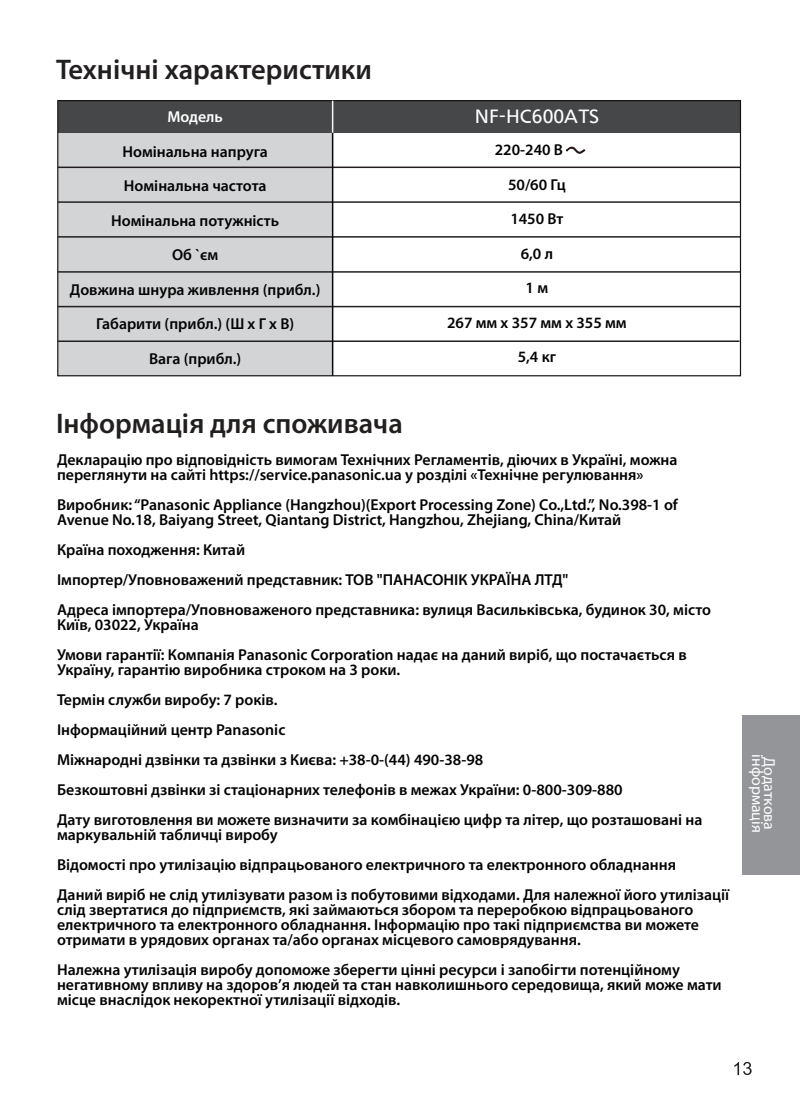
<style>
.page{position:relative;width:800px;height:1119px;background:#fff}
.page>*{position:absolute;margin:0;border:0;box-sizing:border-box;transform-origin:0 0}
.t1{font:600 28.5px "Myriad Pro";color:#221f1f}
.t2{font:16.5px "PUD Hinban M";color:#fff}
.t3{font:600 15.75px/30px "Myriad Pro";color:#030303}
.t4{font:15.75px "Myriad Pro";color:#fff}
.t5{font:600 15.75px "Myriad Pro";color:#fff}
</style>
<div class="page">
<div style="left:58px;top:124px;width:274px;height:251px;background:#d3d4d6"></div>
<div style="left:58px;top:101px;width:682px;height:32px;background:#464748"></div>
<div style="left:57px;top:100px;width:683px;height:276px;border:1px solid #121212"></div>
<hr style="left:58px;top:166px;width:682px;height:2px;background:#231f20">
<hr style="left:58px;top:201px;width:682px;height:2px;background:#231f20">
<hr style="left:58px;top:236px;width:682px;height:1px;background:#231f20">
<hr style="left:58px;top:271px;width:682px;height:1px;background:#231f20">
<hr style="left:58px;top:306px;width:682px;height:1px;background:#231f20">
<hr style="left:58px;top:340px;width:681px;height:2px;background:#231f20">
<hr style="left:332px;top:133px;width:1px;height:242px;background:#080707">
<hr style="left:332px;top:101px;width:1px;height:32px;background:#f6f7f7">
<svg style="left:566px;top:147px;width:19px;height:6px"></svg>
<svg style="left:734px;top:1061px;width:17px;height:13px"></svg>
<div style="left:742px;top:714px;width:57px;height:160px;background:#939598"></div>
<h1 class="t1" style="left:56px;top:52px;width:317px">Технічні характеристики</h1>
<p class="t5" style="left:167px;top:107px;width:57px">Модель</p>
<p class="t3" style="left:70px;top:134px;width:252px;line-height:34.5px;text-align:center">Номінальна напруга<br>Номінальна частота<br>Номінальна потужність<br>Об `єм<br>Довжина шнура живлення (прибл.)<br>Габарити (прибл.) (Ш х Г х В)<br>Вага (прибл.)</p>
<p class="t2" style="left:474px;top:104px;width:126px">NF-HC600ATS</p>
<p class="t3" style="left:494px;top:134px;width:70px">220-240 B</p>
<p class="t3" style="left:508px;top:169px;width:59px">50/60 Гц</p>
<p class="t3" style="left:510px;top:203px;width:55px">1450 Вт</p>
<p class="t3" style="left:520px;top:238px;width:34px">6,0 л</p>
<p class="t3" style="left:525px;top:272px;width:24px">1 м</p>
<p class="t3" style="left:447px;top:307px;width:181px">267 мм х 357 мм х 355 мм</p>
<p class="t3" style="left:517px;top:341px;width:40px">5,4 кг</p>
<h1 class="t1" style="left:56px;top:405px;width:348px">Інформація для споживача</h1>
<p class="t3" style="left:57px;top:451px;width:622px;line-height:15px">Декларацію про відповідність вимогам Технічних Регламентів, діючих в Україні, можна переглянути на сайті https://service.panasonic.ua у розділі «Технічне регулювання»</p>
<p class="t3" style="left:57px;top:496px;width:622px;line-height:15px">Виробник: “Panasonic Appliance (Hangzhou)(Export Processing Zone) Co.,Ltd.”, No.398-1 of<br>Avenue No.18, Baiyang Street, Qiantang District, Hangzhou, Zhejiang, China/Китай</p>
<p class="t3" style="left:57px;top:534px;width:655px">Країна походження: Китай<br>Імпортер/Уповноважений представник: ТОВ "ПАНАСОНІК УКРАЇНА ЛТД"<br>Адреса імпортера/Уповноваженого представника: вулиця Васильківська, будинок 30, місто</p>
<p class="t3" style="left:57px;top:609px;width:631px">Київ, 03022, Україна<br>Умови гарантії: Компанія Panasonic Corporation надає на даний виріб, що постачається в</p>
<p class="t3" style="left:57px;top:654px;width:646px">Україну, гарантію виробника строком на 3 роки.<br>Термін служби виробу: 7 років.<br>Інформаційний центр Panasonic<br>Міжнародні дзвінки та дзвінки з Києва: +38-0-(44) 490-38-98<br>Безкоштовні дзвінки зі стаціонарних телефонів в межах України: 0-800-309-880<br>Дату виготовлення ви можете визначити за комбінацією цифр та літер, що розташовані на</p>
<p class="t3" style="left:57px;top:819px;width:673px">маркувальній табличці виробу<br>Відомості про утилізацію відпрацьованого електричного та електронного обладнання<br>Даний виріб не слід утилізувати разом із побутовими відходами. Для належної його утилізації</p>
<p class="t3" style="left:57px;top:901px;width:643px;line-height:15px">слід звертатися до підприємств, які займаються збором та переробкою відпрацьованого електричного та електронного обладнання. Інформацію про такі підприємства ви можете отримати в урядових органах та/або органах місцевого самоврядування.</p>
<p class="t3" style="left:57px;top:961px;width:666px;line-height:15px">Належна утилізація виробу допоможе зберегти цінні ресурси і запобігти потенційному негативному впливу на здоров’я людей та стан навколишнього середовища, який може мати місце внаслідок некоректної утилізації відходів.</p>
<p class="t4" style="left:767px;top:754px;width:80px;rotate:90deg">інформація</p>
<p class="t4" style="left:779px;top:757px;width:74px;rotate:90deg">Додаткова</p>
</div>
